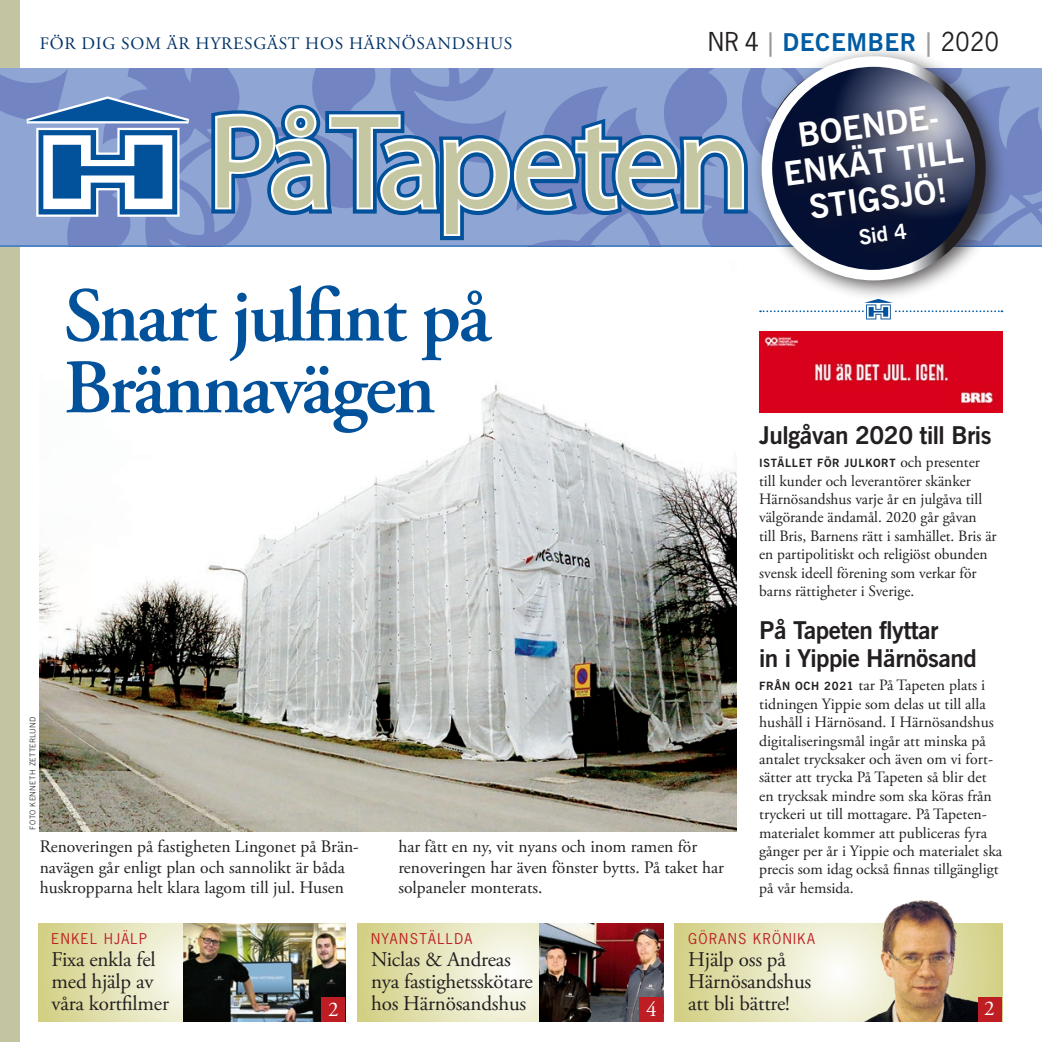
<style>
.page{position:relative;width:1042px;height:1042px;background:#fff}
.page>*{position:absolute;margin:0;border:0;box-sizing:border-box;transform-origin:0 0}
.t1{font:600 77px/71.8px "Adobe Garamond Pro";letter-spacing:-.03em;color:#01519b}
.t2{font:700 33.25px/36.8px "News Gothic BT";color:#fff;text-align:center}
.t3{font:700 24.5px/28px "News Gothic BT";letter-spacing:-.02em;color:#231f20}
.t4{font:700 24.5px "News Gothic BT";letter-spacing:.025em;color:#015ca3}
.t5{font:21px/21.9px "Adobe Garamond Pro";letter-spacing:-.01em;color:#231f20}
.t6{font:700 21px "News Gothic BT";color:#fff}
.t7{font:21px "Adobe Garamond Pro";color:#fff}
.t8{font:17.5px/20.1px "Adobe Garamond Pro";color:#231f20}
.t9{font:17.5px "Adobe Garamond Pro";letter-spacing:.04em;color:#023367}
.t10{font:15.75px/18.4px "Adobe Garamond Pro";color:#231f20}
.t11{font:14px "News Gothic";letter-spacing:.1em;color:#be1e23}
.t12{font:700 11.38px "News Gothic BT";letter-spacing:.06em;color:#231f20}
.t13{font:300 7.88px "News Gothic BT";letter-spacing:.05em;color:#231f20}
.s1{font-family:"News Gothic";font-weight:400;color:#231f20}
.s2{color:#999b9e}
.s3{font-family:"Adobe Garamond Pro";font-weight:400;font-size:15.75px}
.s4{font-family:"News Gothic BT";font-weight:700;font-size:11.38px}
</style>
<div class="page">
<img style="left:40px;top:384px;width:696px;height:448px">
<div style="left:0;top:0;width:20px;height:1042px;background:#c3c5a2"></div>
<svg style="left:38px;top:923px;width:283px;height:99px;background:#e1e0b4"></svg>
<svg style="left:358px;top:923px;width:281px;height:99px;background:#e6e5be"></svg>
<svg style="left:675px;top:923px;width:327px;height:99px;background:#e4e3b9"></svg>
<img style="left:184px;top:923px;width:161px;height:98px">
<div style="left:321px;top:997px;width:24px;height:25px;background:#be1e23"></div>
<img style="left:851px;top:900px;width:138px;height:121px">
<div style="left:978px;top:997px;width:24px;height:24px;background:#be1e23"></div>
<svg style="left:0;top:68px;width:1042px;height:179px;background:#839dc5"></svg>
<div style="left:750px;top:45px;width:257px;height:257px;background:#231f20;opacity:.75"></div>
<svg style="left:767px;top:62px;width:213px;height:213px;background:#5b637d"></svg>
<div style="left:761px;top:56px;width:224px;height:224px;border:10px solid #fff;border-radius:50%"></div>
<div style="left:774px;top:95px;width:210px;height:170px;background:#231f20;opacity:.75"></div>
<img style="left:540px;top:923px;width:123px;height:98px">
<svg style="left:866px;top:319px;width:25px;height:1px"></svg>
<svg style="left:760px;top:299px;width:242px;height:20px"></svg>
<div style="left:639px;top:997px;width:24px;height:25px;background:#be1e23"></div>
<img style="left:759px;top:331px;width:243px;height:81px">
<p class="t9" style="left:40px;top:33px;width:474px">FÖR DIG SOM ÄR HYRESGÄST HOS HÄRNÖSANDSHUS</p>
<h1 class="t1" style="left:64px;top:281px;width:429px">Snart julfint på<br>Brännavägen</h1>
<h3 class="t4" style="left:708px;top:27px;width:292px"><span class="s1">NR 4</span> <span class="s2">|</span> DECEMBER <span class="s2">|</span> <span class="s1">2020</span></h3>
<h2 class="t2" style="left:776px;top:120px;width:182px;rotate:-8deg">BOENDE-<br>ENKÄT TILL<br>STIGSJÖ!</h2>
<h3 class="t6" style="left:857px;top:225px;width:50px;rotate:-8deg">Sid 4</h3>
<h3 class="t3" style="left:759px;top:421px;width:234px">Julgåvan 2020 till Bris</h3>
<p class="t12" style="left:759px;top:456px;width:222px">ISTÄLLET FÖR JULKORT <span class="s3">och presenter</span></p>
<p class="t10" style="left:759px;top:472px;width:239px">till kunder och leverantörer skänker Härnösandshus varje år en julgåva till välgörande ändamål. 2020 går gåvan till Bris, Barnens rätt i samhället. Bris är en partipolitiskt och religiöst obunden svensk ideell förening som verkar för barns rättigheter i Sverige.</p>
<p class="t13" style="left:28px;top:829px;width:115px;rotate:-90deg">FOTO KENNETH ZETTERLUND</p>
<p class="t8" style="left:40px;top:837px;width:321px">Renoveringen på fastigheten Lingonet på Brän&shy;navägen går enligt plan och sannolikt är båda huskropparna helt klara lagom till jul. Husen</p>
<p class="t8" style="left:398px;top:837px;width:327px">har fått en ny, vit nyans och inom ramen för renoveringen har även fönster bytts. På taket har solpaneler monterats.</p>
<h3 class="t3" style="left:759px;top:616px;width:219px">På Tapeten flyttar<br>in i Yippie Härnösand</h3>
<p class="t10" style="left:759px;top:677px;width:245px"><span class="s4">FRÅN OCH 2021</span> tar På Tapeten plats i tidningen Yippie som delas ut till alla hushåll i Härnösand. I Härnösandshus digitaliseringsmål ingår att minska på antalet trycksaker och även om vi fort&shy;sätter att trycka På Tapeten så blir det en trycksak mindre som ska köras från tryckeri ut till mottagare. På Tapeten&shy;materialet kommer att publiceras fyra gånger per år i Yippie och materialet ska precis som idag också finnas tillgängligt på vår hemsida.</p>
<p class="t11" style="left:52px;top:930px;width:97px">ENKEL HJÄLP</p>
<h3 class="t5" style="left:52px;top:949px;width:119px">Fixa enkla fel med hjälp av våra kortfilmer</h3>
<h3 class="t7" style="left:328px;top:996px;width:12px">2</h3>
<p class="t11" style="left:371px;top:930px;width:103px">NYANSTÄLLDA</p>
<h3 class="t5" style="left:371px;top:949px;width:163px">Niclas &amp; Andreas nya fastighetsskötare hos Härnösandshus</h3>
<h3 class="t7" style="left:646px;top:996px;width:12px">4</h3>
<p class="t11" style="left:688px;top:930px;width:128px">GÖRANS KRÖNIKA</p>
<h3 class="t5" style="left:688px;top:949px;width:125px">Hjälp oss på<br>Härnösandshus att bli bättre!</h3>
<h3 class="t7" style="left:984px;top:996px;width:12px">2</h3>
</div>
